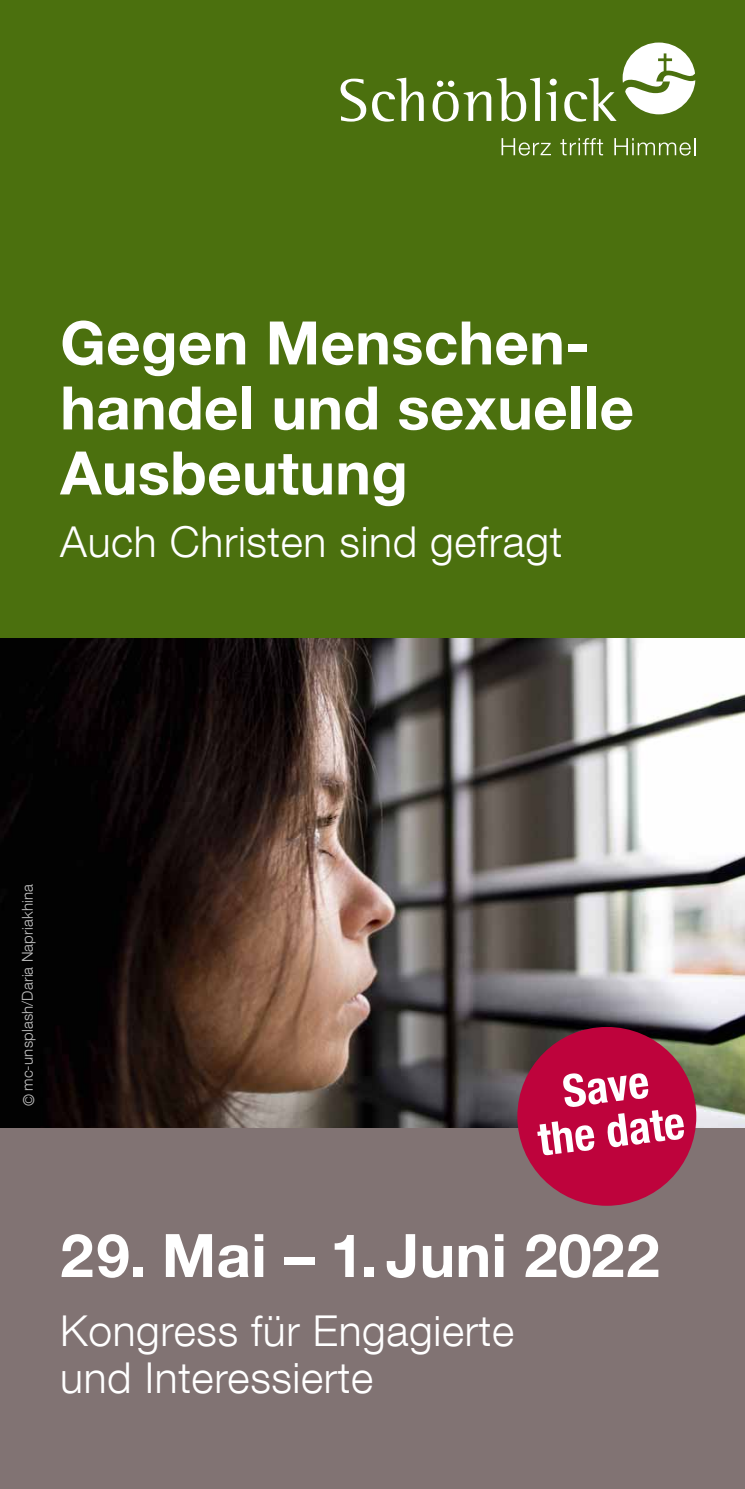
<style>
.page{position:relative;width:745px;height:1489px;background:#fff}
.page>*{position:absolute;margin:0;border:0;box-sizing:border-box;transform-origin:0 0}
.t1{font:700 60px/65px "Helvetica Neue LT Com";letter-spacing:.005em;color:#fff}
.t2{font:700 condensed 45px/45px "Helvetica Neue LT Com";color:#fff;text-align:center}
.t3{font:300 42.5px/47.5px "Helvetica Neue LT Com";letter-spacing:.015em;color:#fff}
.t4{font:300 15px "Helvetica Neue LT Com";letter-spacing:.01em;color:#fff}
</style>
<div class="page">
<div style="left:0;top:0;width:744px;height:653px;background:#4b700e"></div>
<div style="left:0;top:1127px;width:744px;height:361px;background:#817373"></div>
<svg style="left:340px;top:79px;width:26px;height:43px"></svg>
<svg style="left:372px;top:78px;width:51px;height:44px"></svg>
<svg style="left:432px;top:78px;width:107px;height:44px"></svg>
<svg style="left:546px;top:79px;width:10px;height:42px"></svg>
<svg style="left:564px;top:78px;width:52px;height:44px"></svg>
<svg style="left:622px;top:43px;width:72px;height:71px"></svg>
<svg style="left:501px;top:138px;width:49px;height:18px"></svg>
<svg style="left:560px;top:138px;width:42px;height:17px"></svg>
<svg style="left:614px;top:138px;width:77px;height:18px"></svg>
<img style="left:0;top:639px;width:744px;height:488px">
<div style="left:517px;top:1026px;width:178px;height:179px;background:#be033c;border-radius:50%"></div>
<h1 class="t1" style="left:60px;top:309px;width:575px">Gegen Menschen&shy;handel und sexuelle<br>Ausbeutung</h1>
<p class="t3" style="left:60px;top:517px;width:503px">Auch Christen sind gefragt</p>
<p class="t4" style="left:18px;top:1106px;width:223px;rotate:-90deg">© mc-unsplash/Daria Napriakhina</p>
<p class="t2" style="left:529px;top:1073px;width:149px;rotate:-7deg">Save the date</p>
<h1 class="t1" style="left:60px;top:1221px;width:600px">29. Mai – 1. Juni 2022</h1>
<p class="t3" style="left:60px;top:1305px;width:455px">Kongress für Engagierte und Interessierte</p>
</div>
